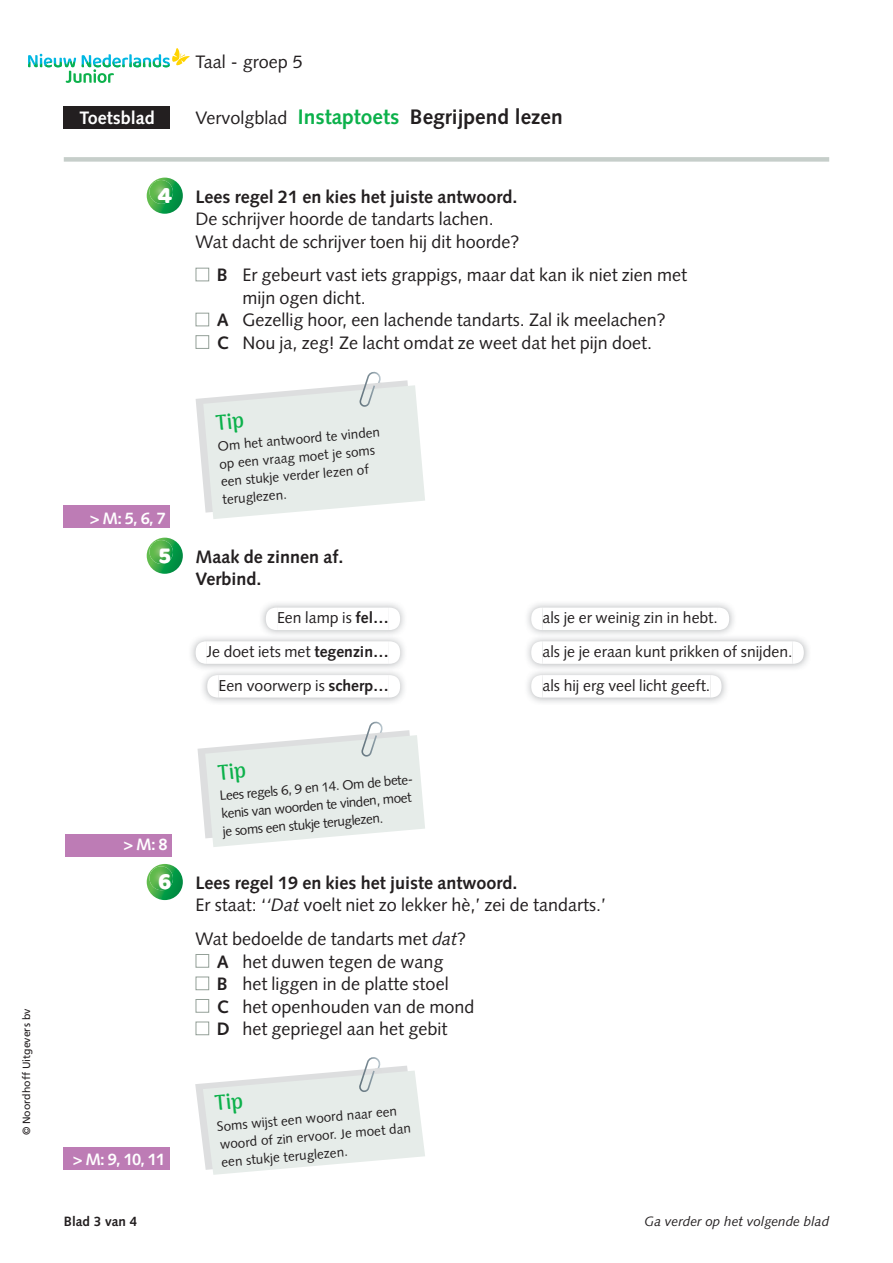
<style>
.page{position:relative;width:893px;height:1263px;background:#fff}
.page>*{position:absolute;margin:0;border:0;box-sizing:border-box;transform-origin:0 0}
.t1{font:24px "Baloo";color:#fff}
.t2{font:700 21px "Syntax LT Std";color:#231f20}
.t3{font:18px/22.5px "Syntax LT Std";color:#231f20}
.t4{font:700 18px/22.5px "Syntax LT Std";color:#231f20}
.t5{font:700 18px "Syntax LT Std";color:#fff}
.t6{font:700 16.5px "Syntax LT Std";color:#fff}
.t7{font:15.75px/33.8px "Syntax LT Std";color:#231f20;text-align:right}
.t8{font:13.5px/18px "Syntax LT Std";color:#231f20}
.t9{font:italic 13.5px "Syntax LT Std";color:#231f20}
.t10{font:700 13.5px "Syntax LT Std";color:#231f20}
.t11{font:10.5px "Frutiger LT Std";color:#231f20}
.s1{font-weight:400;font-size:18px}
.s2{color:#0cb14b}
.s3{font-weight:700}
.s4{font-style:italic}
</style>
<div class="page">
<svg style="left:28px;top:48px;width:162px;height:35px"></svg>
<div style="left:64px;top:157px;width:765px;height:5px;background:#c6ceca"></div>
<div style="left:196px;top:268px;width:13px;height:13px;border:1px solid #94a098"></div>
<div style="left:196px;top:313px;width:13px;height:13px;border:1px solid #94a098"></div>
<div style="left:196px;top:335px;width:13px;height:14px;border:1px solid #94a098"></div>
<svg style="left:266px;top:608px;width:9px;height:22px"></svg>
<svg style="left:391px;top:608px;width:9px;height:22px"></svg>
<svg style="left:196px;top:641px;width:11px;height:23px"></svg>
<svg style="left:389px;top:641px;width:11px;height:23px"></svg>
<svg style="left:207px;top:675px;width:11px;height:23px"></svg>
<svg style="left:389px;top:675px;width:11px;height:23px"></svg>
<svg style="left:531px;top:608px;width:9px;height:22px"></svg>
<svg style="left:720px;top:608px;width:9px;height:22px"></svg>
<svg style="left:531px;top:641px;width:11px;height:23px"></svg>
<svg style="left:793px;top:641px;width:11px;height:23px"></svg>
<svg style="left:531px;top:675px;width:11px;height:23px"></svg>
<svg style="left:710px;top:675px;width:12px;height:23px"></svg>
<div style="left:196px;top:954px;width:13px;height:14px;border:1px solid #94a098"></div>
<div style="left:196px;top:976px;width:13px;height:14px;border:1px solid #94a098"></div>
<div style="left:196px;top:999px;width:13px;height:14px;border:1px solid #94a098"></div>
<div style="left:196px;top:1021px;width:13px;height:14px;border:1px solid #94a098"></div>
<svg style="left:147px;top:178px;width:36px;height:36px"></svg>
<img style="left:148px;top:180px;width:26px;height:24px">
<svg style="left:147px;top:538px;width:36px;height:36px"></svg>
<img style="left:148px;top:540px;width:26px;height:24px">
<svg style="left:147px;top:864px;width:36px;height:36px"></svg>
<img style="left:148px;top:866px;width:26px;height:24px">
<div style="left:63px;top:1147px;width:107px;height:23px;background:#bd7cb5"></div>
<div style="left:64px;top:106px;width:106px;height:23px;background:#231f20"></div>
<div style="left:64px;top:506px;width:106px;height:22px;background:#bd7cb5"></div>
<div style="left:66px;top:834px;width:106px;height:22px;background:#bd7cb5"></div>
<svg style="left:196px;top:372px;width:229px;height:147px"></svg>
<svg style="left:195px;top:1057px;width:230px;height:118px"></svg>
<svg style="left:198px;top:721px;width:227px;height:126px"></svg>
<p class="t11" style="left:20px;top:1135px;width:128px;rotate:-90deg">© Noordhoff Uitgevers bv</p>
<p class="t3" style="left:196px;top:50px;width:109px">Taal - groep 5</p>
<p class="t5" style="left:80px;top:107px;width:77px">Toetsblad</p>
<p class="t2" style="left:196px;top:104px;width:369px"><span class="s1">Vervolgblad</span> <span class="s2">Instaptoets</span> Begrijpend lezen</p>
<h1 class="t1" style="left:157px;top:180px;width:16px">4</h1>
<p class="t4" style="left:196px;top:185px;width:323px">Lees regel 21 en kies het juiste antwoord.</p>
<p class="t3" style="left:196px;top:208px;width:325px">De schrijver hoorde de tandarts lachen.<br>Wat dacht de schrijver toen hij dit hoorde?</p>
<p class="t3" style="left:217px;top:264px;width:472px"><span class="s3">B</span> Er gebeurt vast iets grappigs, maar dat kan ik niet zien met</p>
<p class="t3" style="left:242px;top:286px;width:125px">mijn ogen dicht.</p>
<p class="t3" style="left:217px;top:309px;width:450px"><span class="s3">A</span> Gezellig hoor, een lachende tandarts. Zal ik meelachen?</p>
<p class="t3" style="left:217px;top:331px;width:437px"><span class="s3">C</span> Nou ja, zeg! Ze lacht omdat ze weet dat het pijn doet.</p>
<p class="t6" style="left:90px;top:508px;width:78px">&gt; M: 5, 6, 7</p>
<h1 class="t1" style="left:159px;top:540px;width:14px">5</h1>
<p class="t8" style="left:217px;top:437px;width:164px;rotate:-5deg">Om het antwoord te vinden op een vraag moet je soms een stukje verder lezen of teruglezen.</p>
<p class="t4" style="left:196px;top:545px;width:149px">Maak de zinnen af.<br>Verbind.</p>
<p class="t7" style="left:207px;top:601px;width:184px">Een lamp is <span class="s3">fel…<br></span>Je doet iets met <span class="s3">tegenzin…<br></span>Een voorwerp is <span class="s3">scherp…</span></p>
<p class="t7" style="left:542px;top:601px;width:252px;text-align:left">als je er weinig zin in hebt.<br>als je je eraan kunt prikken of snijden. als hij erg veel licht geeft.</p>
<p class="t6" style="left:123px;top:835px;width:46px">&gt; M: 8</p>
<h1 class="t1" style="left:158px;top:866px;width:15px">6</h1>
<p class="t8" style="left:219px;top:787px;width:197px;rotate:-5deg">Lees regels 6, 9 en 14. Om de bete&shy;kenis van woorden te vinden, moet je soms een stukje teruglezen.</p>
<p class="t3" style="left:196px;top:871px;width:412px"><span class="s3">Lees regel 19 en kies het juiste antwoord.<br></span>Er staat: ‘<span class="s4">‘Dat</span> voelt niet zo lekker hè,’ zei de tandarts.’</p>
<p class="t3" style="left:217px;top:928px;width:259px;text-indent:-21px">Wat bedoelde de tandarts met <span class="s4">dat</span>?<br><span class="s3">A</span> het duwen tegen de wang<br><span class="s3">B</span> het liggen in de platte stoel<br><span class="s3">C</span> het openhouden van de mond<br><span class="s3">D</span> het gepriegel aan het gebit</p>
<p class="t8" style="left:216px;top:1118px;width:195px;rotate:-5deg">Soms wijst een woord naar een woord of zin ervoor. Je moet dan</p>
<p class="t6" style="left:73px;top:1150px;width:94px">&gt; M: 9, 10, 11</p>
<p class="t8" style="left:221px;top:1153px;width:128px;rotate:-5deg">een stukje teruglezen.</p>
<p class="t10" style="left:64px;top:1214px;width:75px">Blad 3 van 4</p>
<p class="t9" style="left:645px;top:1214px;width:186px">Ga verder op het volgende blad</p>
</div>
